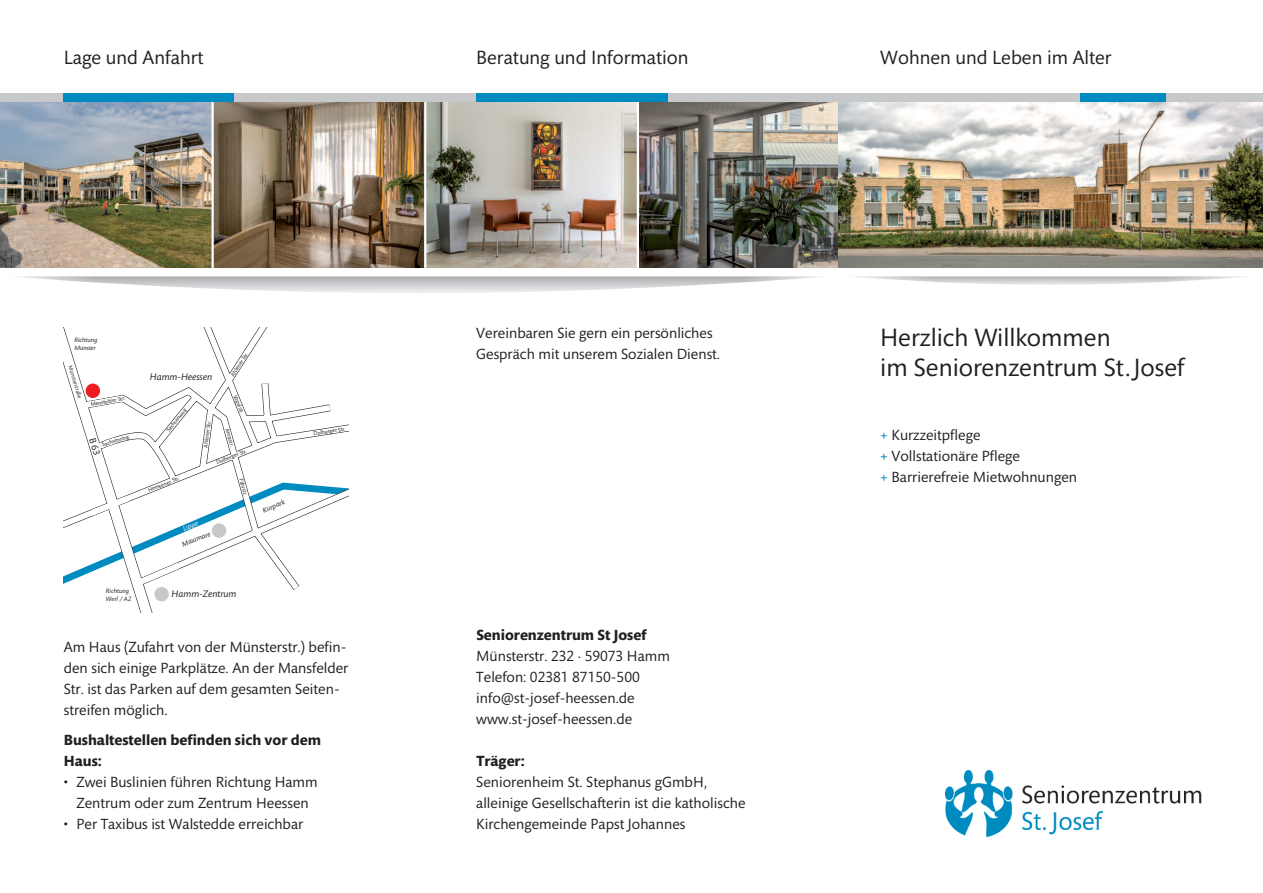
<style>
.page{position:relative;width:1263px;height:893px;background:#fff}
.page>*{position:absolute;margin:0;border:0;box-sizing:border-box;transform-origin:0 0}
.t1{font:25.5px/30.6px "Mundo Sans Pro";color:#231f20}
.t2{font:19.5px "Mundo Sans Pro";color:#231f20}
.t3{font:15px/21px "Mundo Sans Pro";color:#231f20}
.t4{font:700 15px/21px "Mundo Sans Pro";color:#231f20}
.t5{font:italic 9.6px "Mundo Sans Pro";color:#231f20}
.t6{font:italic 7.2px "Mundo Sans Pro";color:#231f20}
.t7{font:italic 7.2px "Mundo Sans Pro";color:#fff}
.t8{font:italic 6.45px/7.6px "Mundo Sans Pro";color:#231f20}
.t9{font:5.55px "Mundo Sans Pro";color:#231f20}
.s1{color:#008bc0}
</style>
<div class="page">
<img style="left:946px;top:770px;width:256px;height:66px">
<div style="left:838px;top:94px;width:425px;height:8px;background:#c7c8ca"></div>
<div style="left:1080px;top:94px;width:85px;height:8px;background:#008bc0"></div>
<svg style="left:931px;top:276px;width:234px;height:9px;background:#d3d3d5"></svg>
<svg style="left:1165px;top:276px;width:81px;height:6px"></svg>
<svg style="left:853px;top:276px;width:78px;height:6px"></svg>
<svg style="left:94px;top:276px;width:650px;height:17px"></svg>
<svg style="left:15px;top:276px;width:79px;height:7px"></svg>
<svg style="left:744px;top:276px;width:79px;height:7px"></svg>
<img style="left:0;top:102px;width:1263px;height:166px">
<hr style="left:211px;top:102px;width:3px;height:166px;background:#fff">
<hr style="left:424px;top:102px;width:2px;height:166px;background:#fff">
<hr style="left:637px;top:102px;width:2px;height:166px;background:#fff">
<div style="left:0;top:94px;width:838px;height:8px;background:#c7c8ca"></div>
<div style="left:64px;top:94px;width:170px;height:8px;background:#008bc0"></div>
<div style="left:476px;top:94px;width:192px;height:8px;background:#008bc0"></div>
<svg style="left:64px;top:327px;width:285px;height:285px"></svg>
<h2 class="t2" style="left:64px;top:50px;width:141px">Lage und Anfahrt</h2>
<h2 class="t2" style="left:476px;top:50px;width:214px">Beratung und Information</h2>
<h2 class="t2" style="left:880px;top:50px;width:233px">Wohnen und Leben im Alter</h2>
<p class="t8" style="left:74px;top:337px;width:25px">Richtung<br>Münster</p>
<p class="t9" style="left:72px;top:365px;width:35px;rotate:73deg">Münsterstraße</p>
<p class="t9" style="left:90px;top:402px;width:36px;rotate:-10deg">Mansfelder Str.</p>
<p class="t9" style="left:101px;top:442px;width:30px;rotate:-17deg">Sachsenring</p>
<p class="t8" style="left:106px;top:588px;width:27px">Richtung<br>Werl / A2</p>
<p class="t5" style="left:150px;top:374px;width:64px">Hamm-Heessen</p>
<p class="t9" style="left:166px;top:430px;width:30px;rotate:-51deg">Sachsenweg</p>
<p class="t9" style="left:203px;top:447px;width:28px;rotate:-82deg">Ahlener Str.</p>
<p class="t9" style="left:230px;top:375px;width:28px;rotate:-57deg">Ahlener Str.</p>
<p class="t9" style="left:237px;top:394px;width:21px;rotate:68deg">Vogelstr.</p>
<p class="t9" style="left:229px;top:428px;width:20px;rotate:74deg">Amtsstr.</p>
<p class="t9" style="left:148px;top:488px;width:34px;rotate:-21deg">Heessener Str.</p>
<p class="t9" style="left:216px;top:461px;width:34px;rotate:-21deg">Dolberger Str.</p>
<p class="t9" style="left:243px;top:478px;width:18px;rotate:74deg">Fährstr.</p>
<p class="t7" style="left:182px;top:526px;width:17px;rotate:-22deg">Lippe</p>
<p class="t6" style="left:181px;top:542px;width:32px;rotate:-22deg">Maximare</p>
<p class="t6" style="left:262px;top:508px;width:25px;rotate:-22deg">Kurpark</p>
<p class="t5" style="left:172px;top:590px;width:66px">Hamm-Zentrum</p>
<p class="t9" style="left:313px;top:431px;width:34px;rotate:-9deg">Dolberger Str.</p>
<p class="t3" style="left:64px;top:638px;width:286px">Am Haus (Zufahrt von der Münsterstr.) befin&shy;den sich einige Parkplätze. An der Mansfelder Str. ist das Parken auf dem gesamten Seiten&shy;streifen möglich.</p>
<p class="t4" style="left:64px;top:731px;width:259px">Bushaltestellen befinden sich vor dem<br>Haus:</p>
<p class="t3" style="left:64px;top:773px;width:255px;text-align:center">• Zwei Buslinien führen Richtung Hamm<br>Zentrum oder zum Zentrum Heessen</p>
<p class="t3" style="left:64px;top:815px;width:241px">• Per Taxibus ist Walstedde erreichbar</p>
<p class="t3" style="left:476px;top:324px;width:245px">Vereinbaren Sie gern ein persönliches<br>Gespräch mit unserem Sozialen Dienst.</p>
<h1 class="t1" style="left:880px;top:324px;width:306px">Herzlich Willkommen<br>im Seniorenzentrum St. Josef</h1>
<p class="t4" style="left:476px;top:626px;width:172px">Seniorenzentrum St Josef</p>
<p class="t3" style="left:476px;top:647px;width:195px">Münsterstr. 232 · 59073 Hamm<br>Telefon: 02381 87150-500 info@st-josef-heessen.de www.st-josef-heessen.de</p>
<p class="t4" style="left:476px;top:752px;width:50px">Träger:</p>
<p class="t3" style="left:476px;top:773px;width:271px">Seniorenheim St. Stephanus gGmbH, alleinige Gesellschafterin ist die katholische<br>Kirchengemeinde Papst Johannes</p>
<p class="t3" style="left:880px;top:425px;width:198px"><span class="s1">+</span> Kurzzeitpflege<br><span class="s1">+</span> Vollstationäre Pflege<br><span class="s1">+</span> Barrierefreie Mietwohnungen</p>
</div>
